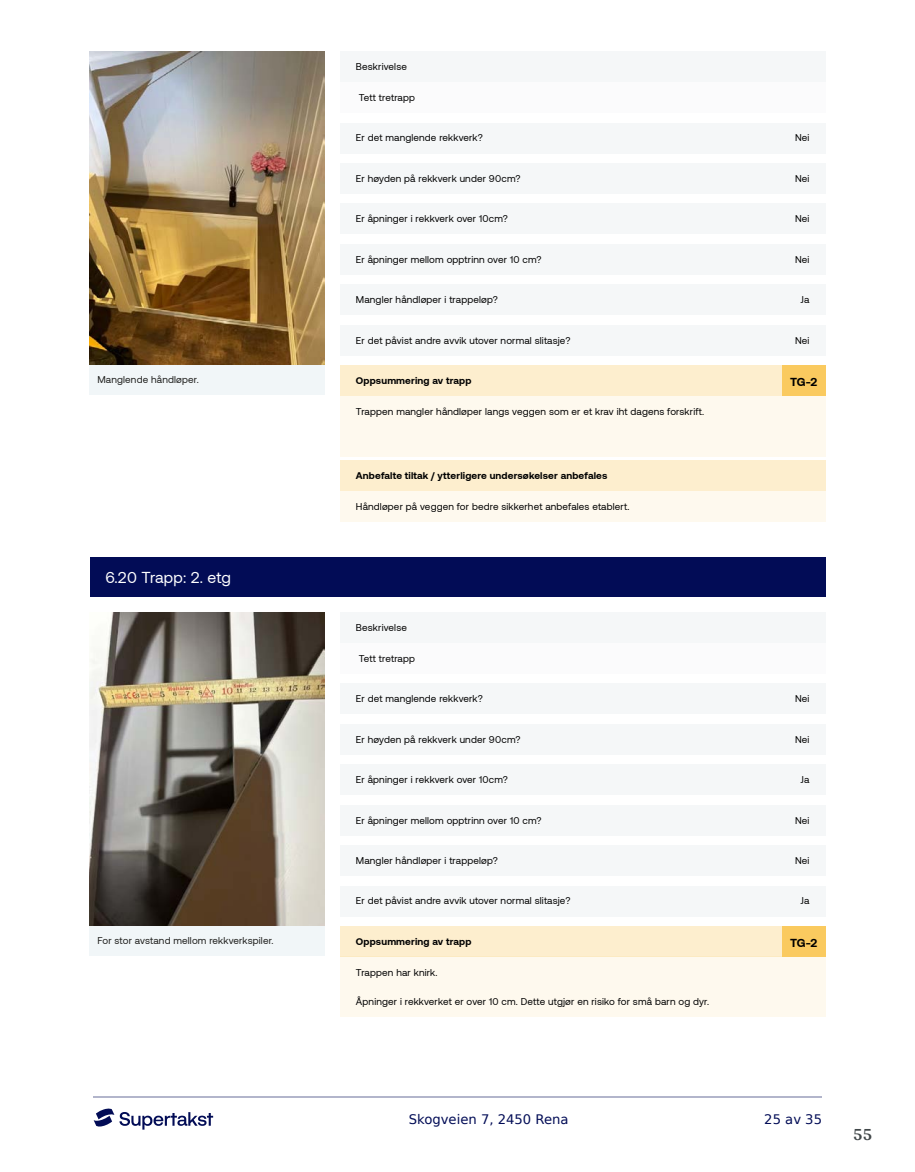
<style>
.page{position:relative;width:915px;height:1172px;background:#fff}
.page>*{position:absolute;margin:0;border:0;box-sizing:border-box;transform-origin:0 0}
.t1{font:700 18px "Arya";color:#414749}
.t2{font:15.75px "Aeonik";letter-spacing:.005em;color:#fff}
.t3{font:13.2px "DejaVu Sans";color:#020c56}
.t4{font:700 11.85px "Aeonik";color:#000}
.t5{font:9.9px "Aeonik";letter-spacing:.015em;color:#000}
.t6{font:700 9.9px "Aeonik";letter-spacing:.015em;color:#000}
.t7{font:9.9px "Aeonik";letter-spacing:.015em;color:#1d1d1b}
</style>
<div class="page">
<hr style="left:93px;top:1097px;width:728px;height:1px;background:#b2b5cb">
<svg style="left:94px;top:1108px;width:119px;height:21px"></svg>
<div style="left:89px;top:557px;width:736px;height:39px;background:#020c56"></div>
<div style="left:89px;top:364px;width:235px;height:31px;background:#f1f6f8"></div>
<img style="left:89px;top:52px;width:235px;height:312px">
<div style="left:340px;top:82px;width:485px;height:31px;background:#f5f7f8"></div>
<div style="left:340px;top:396px;width:485px;height:60px;background:#fef9ee"></div>
<div style="left:340px;top:491px;width:485px;height:30px;background:#fef9ee"></div>
<div style="left:89px;top:925px;width:235px;height:31px;background:#f1f6f8"></div>
<img style="left:89px;top:612px;width:235px;height:313px">
<div style="left:340px;top:643px;width:485px;height:30px;background:#f5f7f8"></div>
<div style="left:340px;top:957px;width:485px;height:60px;background:#fef9ee"></div>
<div style="left:340px;top:52px;width:485px;height:30px;background:#f5f7f8"></div>
<div style="left:340px;top:123px;width:485px;height:30px;background:#f5f7f8"></div>
<div style="left:340px;top:163px;width:485px;height:31px;background:#f5f7f8"></div>
<div style="left:340px;top:204px;width:485px;height:30px;background:#f5f7f8"></div>
<div style="left:340px;top:244px;width:485px;height:31px;background:#f5f7f8"></div>
<div style="left:340px;top:285px;width:485px;height:30px;background:#f5f7f8"></div>
<div style="left:340px;top:325px;width:485px;height:31px;background:#f5f7f8"></div>
<div style="left:340px;top:365px;width:485px;height:31px;background:#fdeece"></div>
<div style="left:781px;top:365px;width:44px;height:31px;background:#faca5f"></div>
<div style="left:340px;top:460px;width:485px;height:31px;background:#fdeece"></div>
<div style="left:340px;top:612px;width:485px;height:31px;background:#f5f7f8"></div>
<div style="left:340px;top:683px;width:485px;height:31px;background:#f5f7f8"></div>
<div style="left:340px;top:724px;width:485px;height:30px;background:#f5f7f8"></div>
<div style="left:340px;top:764px;width:485px;height:31px;background:#f5f7f8"></div>
<div style="left:340px;top:805px;width:485px;height:30px;background:#f5f7f8"></div>
<div style="left:340px;top:845px;width:485px;height:31px;background:#f5f7f8"></div>
<div style="left:340px;top:886px;width:485px;height:30px;background:#f5f7f8"></div>
<div style="left:340px;top:926px;width:485px;height:31px;background:#fdeece"></div>
<div style="left:781px;top:926px;width:44px;height:31px;background:#faca5f"></div>
<p class="t7" style="left:97px;top:374px;width:103px">Manglende håndløper.</p>
<h2 class="t2" style="left:105px;top:568px;width:127px">6.20 Trapp: 2. etg</h2>
<p class="t7" style="left:97px;top:935px;width:178px">For stor avstand mellom rekkverkspiler.</p>
<p class="t5" style="left:356px;top:61px;width:53px">Beskrivelse</p>
<p class="t5" style="left:358px;top:92px;width:58px">Tett tretrapp</p>
<p class="t5" style="left:356px;top:133px;width:128px">Er det manglende rekkverk?</p>
<p class="t5" style="left:794px;top:133px;width:16px">Nei</p>
<p class="t5" style="left:356px;top:173px;width:166px">Er høyden på rekkverk under 90cm?</p>
<p class="t5" style="left:794px;top:173px;width:16px">Nei</p>
<p class="t5" style="left:356px;top:213px;width:153px">Er åpninger i rekkverk over 10cm?</p>
<p class="t5" style="left:794px;top:213px;width:16px">Nei</p>
<p class="t5" style="left:356px;top:254px;width:187px">Er åpninger mellom opptrinn over 10 cm?</p>
<p class="t5" style="left:794px;top:254px;width:16px">Nei</p>
<p class="t5" style="left:356px;top:294px;width:143px">Mangler håndløper i trappeløp?</p>
<p class="t5" style="left:800px;top:294px;width:10px">Ja</p>
<p class="t5" style="left:356px;top:335px;width:216px">Er det påvist andre avvik utover normal slitasje?</p>
<p class="t5" style="left:794px;top:335px;width:16px">Nei</p>
<p class="t6" style="left:356px;top:375px;width:117px">Oppsummering av trapp</p>
<p class="t4" style="left:789px;top:375px;width:29px">TG-2</p>
<p class="t5" style="left:356px;top:406px;width:350px">Trappen mangler håndløper langs veggen som er et krav iht dagens forskrift.</p>
<p class="t6" style="left:356px;top:470px;width:253px">Anbefalte tiltak / ytterligere undersøkelser anbefales</p>
<p class="t5" style="left:356px;top:501px;width:275px">Håndløper på veggen for bedre sikkerhet anbefales etablert.</p>
<p class="t5" style="left:356px;top:622px;width:53px">Beskrivelse</p>
<p class="t5" style="left:358px;top:653px;width:58px">Tett tretrapp</p>
<p class="t5" style="left:356px;top:693px;width:128px">Er det manglende rekkverk?</p>
<p class="t5" style="left:794px;top:693px;width:16px">Nei</p>
<p class="t5" style="left:356px;top:734px;width:166px">Er høyden på rekkverk under 90cm?</p>
<p class="t5" style="left:794px;top:734px;width:16px">Nei</p>
<p class="t5" style="left:356px;top:774px;width:153px">Er åpninger i rekkverk over 10cm?</p>
<p class="t5" style="left:800px;top:774px;width:10px">Ja</p>
<p class="t5" style="left:356px;top:815px;width:187px">Er åpninger mellom opptrinn over 10 cm?</p>
<p class="t5" style="left:794px;top:815px;width:16px">Nei</p>
<p class="t5" style="left:356px;top:855px;width:143px">Mangler håndløper i trappeløp?</p>
<p class="t5" style="left:794px;top:855px;width:16px">Nei</p>
<p class="t5" style="left:356px;top:895px;width:216px">Er det påvist andre avvik utover normal slitasje?</p>
<p class="t5" style="left:800px;top:895px;width:10px">Ja</p>
<p class="t6" style="left:356px;top:936px;width:117px">Oppsummering av trapp</p>
<p class="t4" style="left:789px;top:936px;width:29px">TG-2</p>
<p class="t5" style="left:356px;top:967px;width:83px">Trappen har knirk.</p>
<p class="t5" style="left:356px;top:996px;width:354px">Åpninger i rekkverket er over 10 cm. Dette utgjør en risiko for små barn og dyr.</p>
<h3 class="t3" style="left:409px;top:1108px;width:161px">Skogveien 7, 2450 Rena</h3>
<h3 class="t3" style="left:764px;top:1108px;width:59px">25 av 35</h3>
<h1 class="t1" style="left:852px;top:1123px;width:21px">55</h1>
</div>
